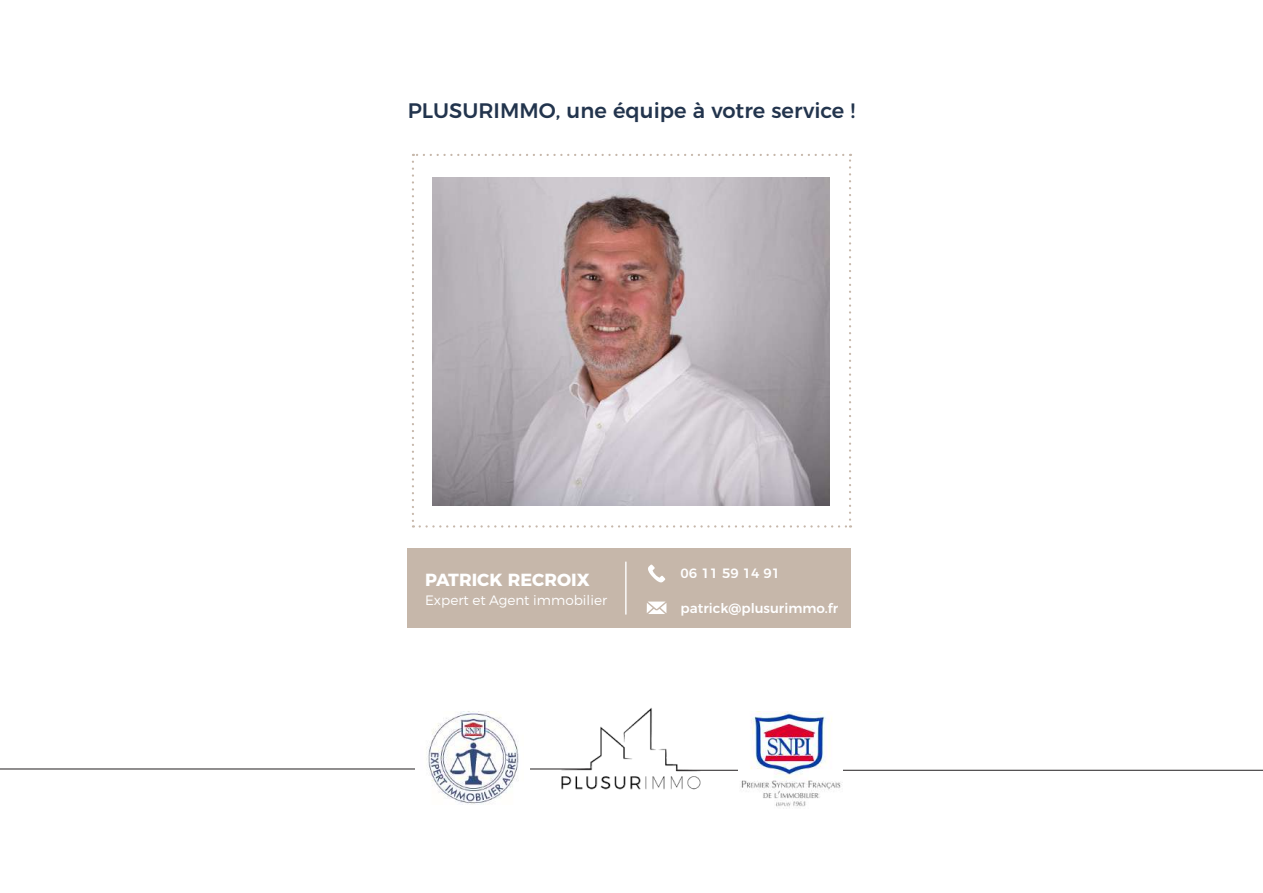
<style>
.page{position:relative;width:1263px;height:893px;background:#fff}
.page>*{position:absolute;margin:0;border:0;box-sizing:border-box;transform-origin:0 0}
.t1{font:500 21px "Montserrat";color:#22344d}
.t2{font:700 17.55px "Montserrat";color:#fff}
.t3{font:300 13.65px "Montserrat";color:#fff}
.t4{font:500 13.5px "Montserrat";color:#fff}
</style>
<div class="page">
<div style="left:408px;top:549px;width:443px;height:79px;background:#c6b7aa"></div>
<img style="left:558px;top:707px;width:147px;height:83px">
<hr style="left:0;top:769px;width:591px;height:1px;background:#231f20">
<div style="left:415px;top:701px;width:114px;height:113px;background:#fff"></div>
<img style="left:428px;top:712px;width:91px;height:92px">
<hr style="left:676px;top:770px;width:587px;height:1px;background:#231f20">
<div style="left:738px;top:701px;width:105px;height:113px;background:#fff"></div>
<img style="left:741px;top:712px;width:101px;height:97px">
<svg style="left:412px;top:154px;width:439px;height:374px"></svg>
<svg style="left:648px;top:564px;width:17px;height:18px"></svg>
<svg style="left:647px;top:602px;width:19px;height:12px"></svg>
<hr style="left:625px;top:562px;width:1px;height:53px;background:#fff">
<p class="t1" style="left:408px;top:94px;width:449px">PLUSURIMMO, une équipe à votre service !</p>
<p class="t2" style="left:425px;top:566px;width:166px">PATRICK RECROIX</p>
<p class="t3" style="left:425px;top:591px;width:184px">Expert et Agent immobilier</p>
<p class="t4" style="left:681px;top:562px;width:101px">06 11 59 14 91</p>
<p class="t4" style="left:681px;top:597px;width:159px">patrick@plusurimmo.fr</p>
</div>
